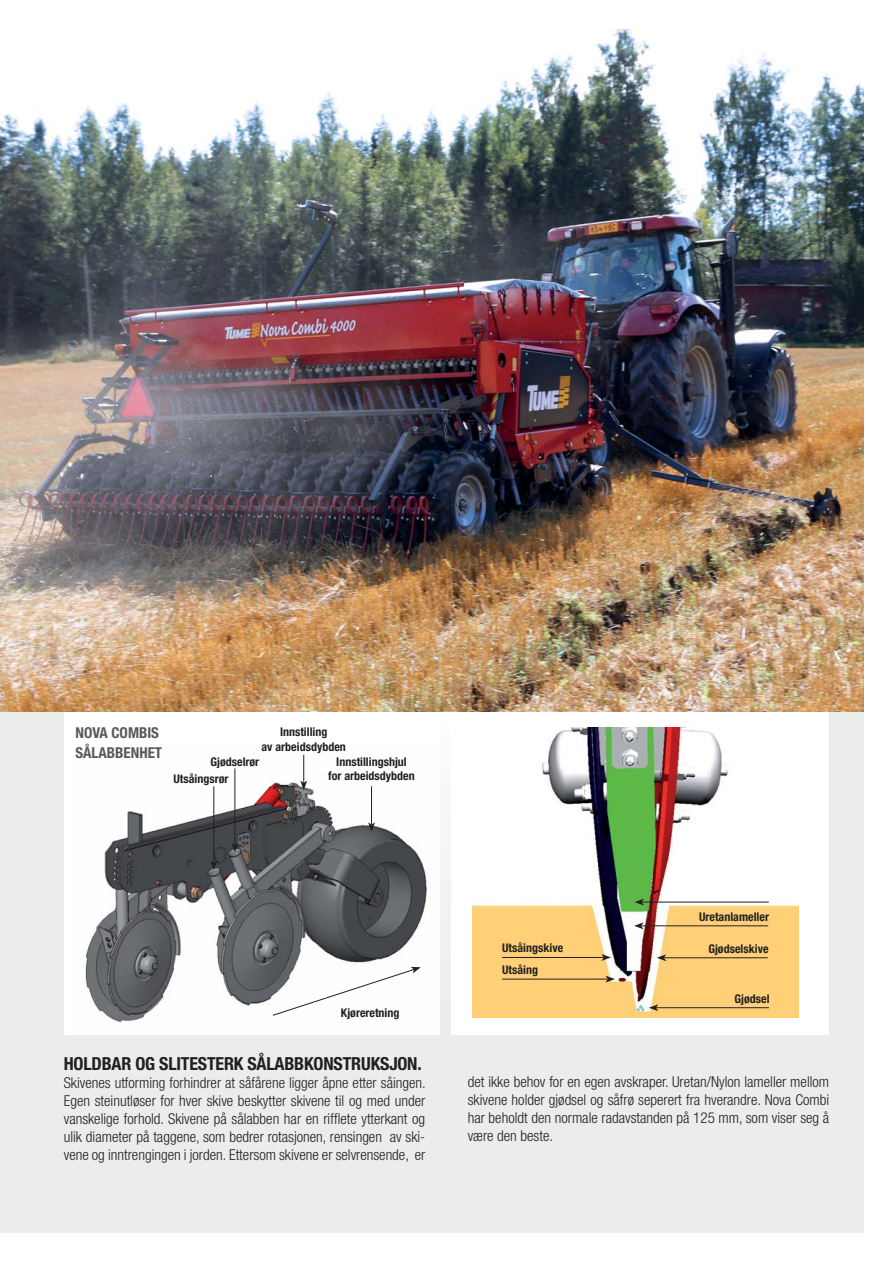
<style>
.page{position:relative;width:893px;height:1263px;background:#fff}
.page>*{position:absolute;margin:0;border:0;box-sizing:border-box;transform-origin:0 0}
.t1{font:700 condensed 18px "Helvetica Neue LT Std";letter-spacing:-.01em;color:#231f20}
.t2{font:300 condensed 15px/18px "Helvetica Neue LT Std";color:#231f20;text-align:justify}
.t3{font:700 condensed 15px/19.5px "Helvetica Neue LT Std";color:#58595b}
.t4{font:700 condensed 12px "Helvetica Neue LT Std";color:#231f20}
</style>
<div class="page">
<div style="left:0;top:30px;width:864px;height:1203px;background:#ebecec"></div>
<div style="left:446px;top:711px;width:383px;height:323px;background:#fff"></div>
<img style="left:473px;top:727px;width:326px;height:290px">
<hr style="left:656px;top:1007px;width:113px;height:1px;background:#231f20">
<svg style="left:649px;top:1004px;width:9px;height:7px"></svg>
<hr style="left:502px;top:979px;width:106px;height:1px;background:#231f20">
<svg style="left:605px;top:976px;width:10px;height:6px"></svg>
<hr style="left:664px;top:957px;width:104px;height:1px;background:#231f20">
<svg style="left:657px;top:954px;width:9px;height:7px"></svg>
<hr style="left:641px;top:925px;width:127px;height:1px;background:#231f20">
<svg style="left:634px;top:922px;width:10px;height:7px"></svg>
<hr style="left:642px;top:902px;width:127px;height:1px;background:#231f20">
<svg style="left:635px;top:898px;width:9px;height:7px"></svg>
<hr style="left:502px;top:957px;width:102px;height:1px;background:#231f20">
<svg style="left:601px;top:954px;width:10px;height:7px"></svg>
<div style="left:64px;top:711px;width:382px;height:323px;background:#fff"></div>
<img style="left:85px;top:754px;width:342px;height:269px">
<svg style="left:300px;top:755px;width:7px;height:35px"></svg>
<hr style="left:371px;top:786px;width:1px;height:39px;background:#231f20">
<svg style="left:368px;top:822px;width:7px;height:10px"></svg>
<hr style="left:234px;top:768px;width:1px;height:77px;background:#231f20">
<svg style="left:231px;top:843px;width:7px;height:9px"></svg>
<hr style="left:213px;top:786px;width:1px;height:77px;background:#231f20">
<svg style="left:210px;top:861px;width:7px;height:9px"></svg>
<svg style="left:272px;top:967px;width:149px;height:49px"></svg>
<div style="left:440px;top:714px;width:11px;height:328px;background:#f3f4f4"></div>
<img style="left:0;top:30px;width:864px;height:681px">
<p class="t3" style="left:75px;top:725px;width:88px">NOVA COMBIS<br>SÅLABBENHET</p>
<p class="t4" style="left:280px;top:728px;width:49px">Innstilling</p>
<p class="t4" style="left:262px;top:742px;width:86px">av arbeidsdybden</p>
<p class="t4" style="left:336px;top:757px;width:72px">Innstillingshjul</p>
<p class="t4" style="left:328px;top:772px;width:88px">for arbeidsdybden</p>
<p class="t4" style="left:210px;top:757px;width:50px">Gjødselrør</p>
<p class="t4" style="left:174px;top:774px;width:57px">Utsåingsrør</p>
<p class="t4" style="left:341px;top:1009px;width:60px">Kjøreretning</p>
<p class="t4" style="left:502px;top:944px;width:63px">Utsåingskive</p>
<p class="t4" style="left:502px;top:965px;width:37px">Utsåing</p>
<p class="t4" style="left:699px;top:913px;width:71px">Uretanlameller</p>
<p class="t4" style="left:708px;top:945px;width:62px">Gjødselskive</p>
<p class="t4" style="left:735px;top:995px;width:37px">Gjødsel</p>
<p class="t1" style="left:64px;top:1057px;width:359px">HOLDBAR OG SLITESTERK SÅLABBKONSTRUKSJON.</p>
<p class="t2" style="left:64px;top:1076px;width:363px">Skivenes utforming forhindrer at såfårene ligger åpne etter såingen.<br>Egen steinutløser for hver skive beskytter skivene til og med under vanskelige forhold. Skivene på sålabben har en rifflete ytterkant og ulik diameter på taggene, som bedrer rotasjonen, rensingen av ski&shy;vene og inntrengingen i jorden. Ettersom skivene er selvrensende, er</p>
<p class="t2" style="left:468px;top:1075px;width:363px">det ikke behov for en egen avskraper. Uretan/Nylon lameller mellom skivene holder gjødsel og såfrø seperert fra hverandre. Nova Combi har beholdt den normale radavstanden på 125 mm, som viser seg å være den beste.</p>
</div>
